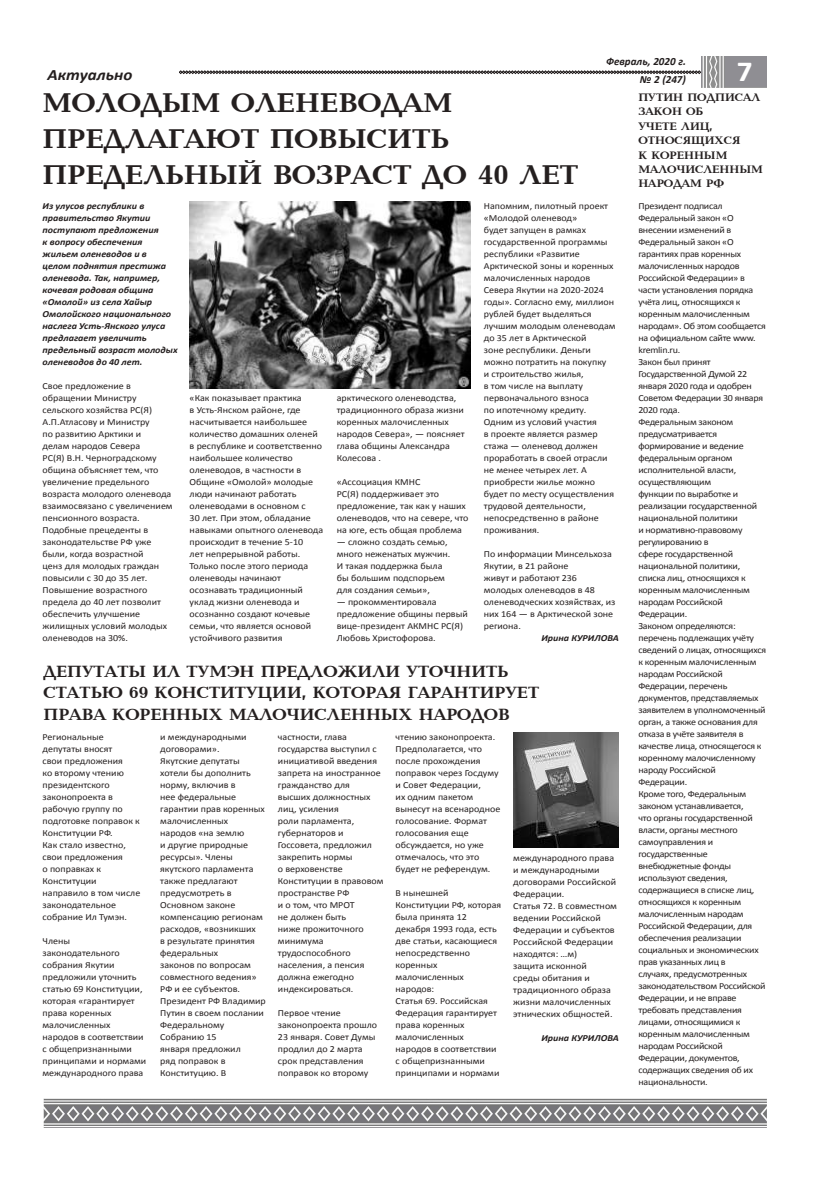
<style>
.page{position:relative;width:837px;height:1185px;background:#fff}
.page>*{position:absolute;margin:0;border:0;box-sizing:border-box;transform-origin:0 0}
.t1{font:700 29.1px "Calibri";color:#fff;scale:1.08 1}
.t2{font:700 27.9px/36px "Sakha Baltica";color:#241f1f;scale:1.08 1}
.t3{font:700 16.7px/21.6px "Sakha Baltica";color:#241f1f;scale:1.08 1}
.t4{font:italic 700 15.8px "Calibri";color:#241f1f;scale:1.08 1}
.t5{font:700 11.2px/14.4px "Sakha Baltica";color:#241f1f;scale:1.08 1}
.t6{font:italic 700 11px "Calibri";color:#241f1f}
.t7{font:9.3px/12px "Calibri";color:#241f1f;scale:1.08 1}
.t8{font:9.3px/12px "Calibri";letter-spacing:-.025em;color:#241f1f;scale:1.08 1}
.t9{font:italic 700 9.3px/12px "Calibri";color:#241f1f;scale:1.08 1}
</style>
<div class="page">
<svg style="left:179px;top:71px;width:521px;height:3px;background:#5c5959"></svg>
<img style="left:700px;top:57px;width:65px;height:31px">
<img style="left:43px;top:1098px;width:722px;height:30px">
<img style="left:189px;top:202px;width:281px;height:186px">
<img style="left:513px;top:732px;width:105px;height:116px">
<p class="t6" style="left:606px;top:54px;width:81px">Февраль, 2020 г.</p>
<h3 class="t4" style="left:47px;top:64px;width:80px">Актуально</h3>
<p class="t6" style="left:639px;top:72px;width:48px">№ 2 (247)</p>
<h1 class="t1" style="left:736px;top:53px;width:16px">7</h1>
<h2 class="t2" style="left:43px;top:86px;width:497px">МОЛОДЫМ ОЛЕНЕВОДАМ<br>ПРЕДЛАГАЮТ ПОВЫСИТЬ<br>ПРЕДЕЛЬНЫЙ ВОЗРАСТ ДО 40 ЛЕТ</h2>
<p class="t9" style="left:43px;top:200px;width:126px">Из улусов республики в правительство Якутии поступают предложения<br>к вопросу обеспечения жильем оленеводов и в<br>целом поднятия престижа оленевода. Так, например, кочевая родовая община «Омолой» из села Хайыр<br>Омолойского национального наслега Усть-Янского улуса предлагает увеличить предельный возраст молодых оленеводов до 40 лет.</p>
<p class="t7" style="left:43px;top:380px;width:122px">Свое предложение в обращении Министру сельского хозяйства РС(Я)<br>А.П.Атласову и Министру<br>по развитию Арктики и<br>делам народов Севера<br>РС(Я) В.Н. Черноградскому община объясняет тем, что увеличение предельного возраста молодого оленевода взаимосвязано с увеличением пенсионного возраста.<br>Подобные прецеденты в законодательстве РФ уже были, когда возрастной<br>ценз для молодых граждан повысили с 30 до 35 лет.<br>Повышение возрастного предела до 40 лет позволит обеспечить улучшение жилищных условий молодых оленеводов на 30%.</p>
<p class="t7" style="left:189px;top:392px;width:125px">«Как показывает практика<br>в Усть-Янском районе, где насчитывается наибольшее количество домашних оленей в республике и соответственно наибольшее количество оленеводов, в частности в<br>Общине «Омолой» молодые люди начинают работать оленеводами в основном с<br>30 лет. При этом, обладание навыками опытного оленевода происходит в течение 5-10<br>лет непрерывной работы.<br>Только после этого периода оленеводы начинают осознавать традиционный уклад жизни оленевода и осознанно создают кочевые семьи, что является основой устойчивого развития</p>
<p class="t7" style="left:336px;top:392px;width:120px">арктического оленеводства, традиционного образа жизни коренных малочисленных народов Севера», — поясняет глава общины Александра<br>Колесова .</p>
<p class="t7" style="left:336px;top:476px;width:123px">«Ассоциация КМНС<br>РС(Я) поддерживает это предложение, так как у наших оленеводов, что на севере, что на юге, есть общая проблема</p>
<p class="t7" style="left:336px;top:536px;width:107px">— сложно создать семью, много неженатых мужчин.<br>И такая поддержка была бы большим подспорьем для создания семьи»,</p>
<p class="t7" style="left:336px;top:596px;width:123px">— прокомментировала предложение общины первый вице-президент АКМНС РС(Я)<br>Любовь Христофорова.</p>
<p class="t7" style="left:483px;top:200px;width:123px">Напомним, пилотный проект «Молодой оленевод»<br>будет запущен в рамках государственной программы республики «Развитие<br>Арктической зоны и коренных малочисленных народов<br>Севера Якутии на 2020-2024 годы». Согласно ему, миллион рублей будет выделяться лучшим молодым оленеводам до 35 лет в Арктической<br>зоне республики. Деньги можно потратить на покупку<br>и строительство жилья,<br>в том числе на выплату первоначального взноса<br>по ипотечному кредиту.<br>Одним из условий участия<br>в проекте является размер стажа — оленевод должен проработать в своей отрасли не менее четырех лет. А приобрести жилье можно будет по месту осуществления трудовой деятельности, непосредственно в районе проживания.</p>
<p class="t7" style="left:483px;top:548px;width:123px">По информации Минсельхоза<br>Якутии, в 21 районе<br>живут и работают 236 молодых оленеводов в 48 оленеводческих хозяйствах, из них 164 — в Арктической зоне региона.</p>
<p class="t9" style="left:541px;top:632px;width:73px">Ирина КУРИЛОВА</p>
<h3 class="t3" style="left:43px;top:661px;width:460px">ДЕПУТАТЫ ИЛ ТУМЭН ПРЕДЛОЖИЛИ УТОЧНИТЬ<br>СТАТЬЮ 69 КОНСТИТУЦИИ, КОТОРАЯ ГАРАНТИРУЕТ<br>ПРАВА КОРЕННЫХ МАЛОЧИСЛЕННЫХ НАРОДОВ</h3>
<p class="t7" style="left:43px;top:731px;width:92px">Региональные депутаты вносят<br>свои предложения<br>ко второму чтению президентского законопроекта в рабочую группу по подготовке поправок к<br>Конституции РФ.<br>Как стало известно, свои предложения<br>о поправках к<br>Конституции направило в том числе законодательное собрание Ил Тумэн.</p>
<p class="t7" style="left:43px;top:935px;width:98px">Члены законодательного собрания Якутии предложили уточнить статью 69 Конституции, которая «гарантирует права коренных малочисленных народов в соответствии с общепризнанными принципами и нормами международного права</p>
<p class="t7" style="left:160px;top:731px;width:99px">и международными договорами».<br>Якутские депутаты хотели бы дополнить норму, включив в<br>нее федеральные гарантии прав коренных малочисленных народов «на землю<br>и другие природные ресурсы». Члены якутского парламента также предлагают предусмотреть в<br>Основном законе компенсацию регионам расходов, «возникших<br>в результате принятия федеральных<br>законов по вопросам совместного ведения»<br>РФ и ее субъектов.<br>Президент РФ Владимир<br>Путин в своем послании<br>Федеральному<br>Собранию 15<br>января предложил<br>ряд поправок в<br>Конституцию. В</p>
<p class="t7" style="left:278px;top:731px;width:99px">частности, глава государства выступил с инициативой введения запрета на иностранное гражданство для высших должностных лиц, усиления<br>роли парламента, губернаторов и<br>Госсовета, предложил закрепить нормы<br>о верховенстве<br>Конституции в правовом пространстве РФ<br>и о том, что МРОТ<br>не должен быть<br>ниже прожиточного минимума трудоспособного населения, а пенсия должна ежегодно индексироваться.</p>
<p class="t7" style="left:278px;top:1007px;width:93px">Первое чтение законопроекта прошло<br>23 января. Совет Думы продлил до 2 марта срок представления поправок ко второму</p>
<p class="t7" style="left:395px;top:731px;width:98px">чтению законопроекта.<br>Предполагается, что после прохождения поправок через Госдуму и Совет Федерации,<br>их одним пакетом вынесут на всенародное голосование. Формат голосования еще обсуждается, но уже отмечалось, что это будет не референдум.</p>
<p class="t7" style="left:395px;top:887px;width:99px">В нынешней<br>Конституции РФ, которая была принята 12 декабря 1993 года, есть две статьи, касающиеся непосредственно коренных малочисленных народов:<br>Статья 69. Российская<br>Федерация гарантирует права коренных малочисленных народов в соответствии с общепризнанными принципами и нормами</p>
<p class="t7" style="left:513px;top:852px;width:97px">международного права и международными договорами Российской<br>Федерации.<br>Статья 72. В совместном ведении Российской<br>Федерации и субъектов<br>Российской Федерации находятся: …м)<br>защита исконной<br>среды обитания и традиционного образа жизни малочисленных этнических общностей.</p>
<p class="t9" style="left:541px;top:1032px;width:73px">Ирина КУРИЛОВА</p>
<p class="t5" style="left:638px;top:91px;width:117px">ПУТИН ПОДПИСАЛ<br>ЗАКОН ОБ<br>УЧЕТЕ ЛИЦ,<br>ОТНОСЯЩИХСЯ<br>К КОРЕННЫМ<br>МАЛОЧИСЛЕННЫМ<br>НАРОДАМ РФ</p>
<p class="t8" style="left:638px;top:200px;width:120px">Президент подписал<br>Федеральный закон «О внесении изменений в<br>Федеральный закон «О гарантиях прав коренных малочисленных народов<br>Российской Федерации» в части установления порядка учёта лиц, относящихся к коренным малочисленным народам». Об этом сообщается на официальном сайте www. kremlin.ru.<br>Закон был принят<br>Государственной Думой 22 января 2020 года и одобрен<br>Советом Федерации 30 января<br>2020 года.<br>Федеральным законом предусматривается формирование и ведение федеральным органом исполнительной власти, осуществляющим<br>функции по выработке и реализации государственной национальной политики<br>и нормативно-правовому регулированию в<br>сфере государственной национальной политики, списка лиц, относящихся к коренным малочисленным народам Российской<br>Федерации.<br>Законом определяются: перечень подлежащих учёту сведений о лицах, относящихся к коренным малочисленным народам Российской<br>Федерации, перечень документов, представляемых заявителем в уполномоченный орган, а также основания для отказа в учёте заявителя в качестве лица, относящегося к коренному малочисленному народу Российской<br>Федерации.<br>Кроме того, Федеральным законом устанавливается,<br>что органы государственной власти, органы местного самоуправления и государственные внебюджетные фонды используют сведения, содержащиеся в списке лиц, относящихся к коренным малочисленным народам<br>Российской Федерации, для обеспечения реализации социальных и экономических прав указанных лиц в<br>случаях, предусмотренных законодательством Российской<br>Федерации, и не вправе требовать представления лицами, относящимися к коренным малочисленным народам Российской<br>Федерации, документов, содержащих сведения об их национальности.</p>
</div>
